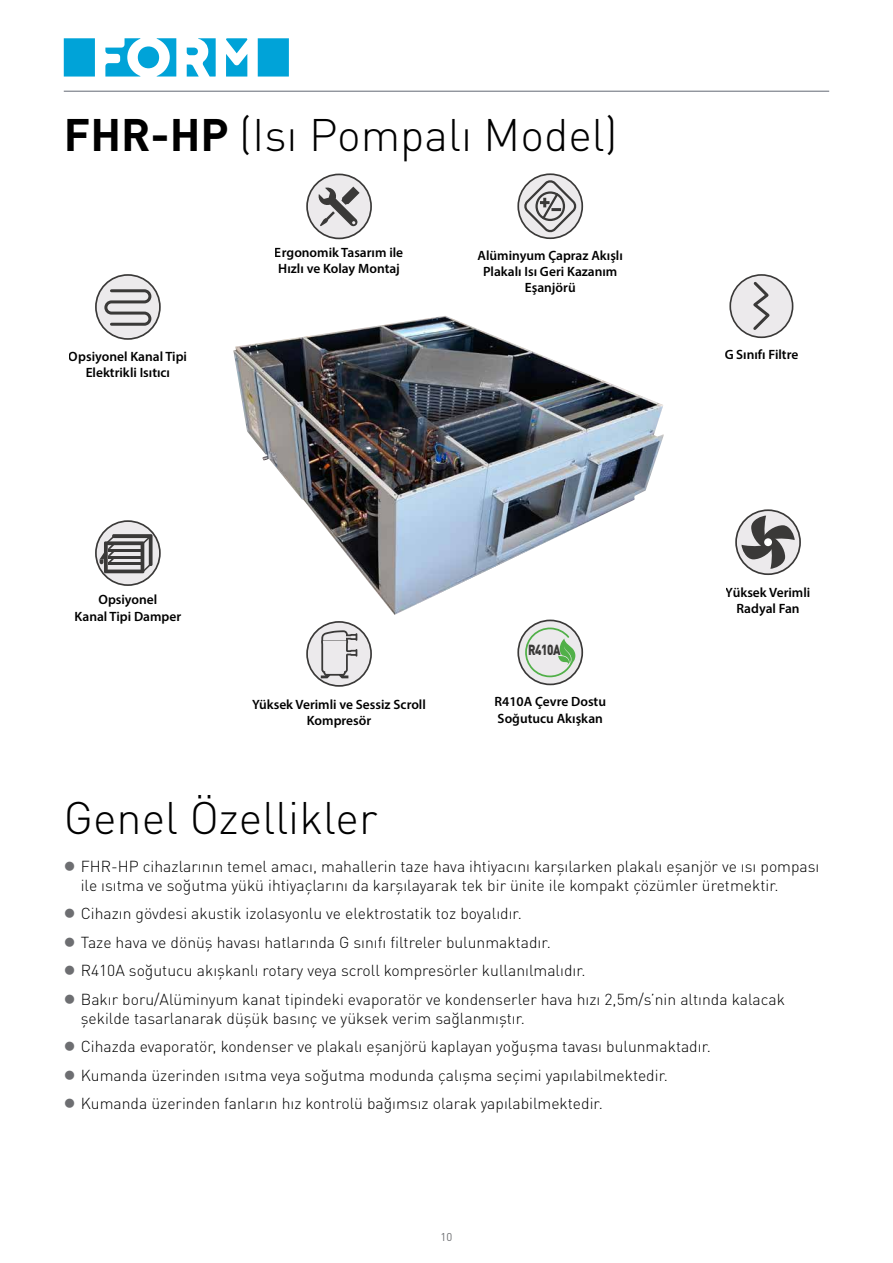
<style>
.page{position:relative;width:893px;height:1263px;background:#fff}
.page>*{position:absolute;margin:0;border:0;box-sizing:border-box;transform-origin:0 0}
.t1{font:300 45px "DIN Pro";color:#000}
.t2{font:300 15.75px/18.9px "DIN Pro";color:#000}
.t3{font:900 14.55px "DIN Pro";letter-spacing:-.04em;color:#3a3938;scale:.8 1}
.t4{font:600 13.5px/16.2px "Myriad Pro";color:#000;text-align:center}
.t5{font:11.25px "DIN Pro";color:#6d6e71}
.s1{font-weight:700}
.s2{color:#6d6e71}
</style>
<div class="page">
<hr style="left:64px;top:91px;width:765px;height:1px;background:#747983">
<svg style="left:64px;top:38px;width:225px;height:39px"></svg>
<svg style="left:306px;top:174px;width:66px;height:65px"></svg>
<div style="left:308px;top:175px;width:62px;height:63px;background:#eceaec;border-radius:50%"></div>
<svg style="left:318px;top:187px;width:42px;height:39px"></svg>
<svg style="left:95px;top:274px;width:66px;height:66px"></svg>
<div style="left:97px;top:276px;width:62px;height:62px;background:#eceaec;border-radius:50%"></div>
<svg style="left:103px;top:288px;width:50px;height:39px"></svg>
<svg style="left:735px;top:509px;width:66px;height:66px"></svg>
<div style="left:737px;top:511px;width:62px;height:62px;background:#eceaec;border-radius:50%"></div>
<svg style="left:741px;top:516px;width:54px;height:53px"></svg>
<div style="left:764px;top:538px;width:8px;height:8px;background:#fff;border-radius:50%"></div>
<svg style="left:517px;top:173px;width:66px;height:66px"></svg>
<div style="left:519px;top:175px;width:62px;height:62px;background:#eceaec;border-radius:50%"></div>
<svg style="left:522px;top:178px;width:57px;height:57px"></svg>
<svg style="left:729px;top:274px;width:64px;height:64px"></svg>
<div style="left:731px;top:276px;width:61px;height:60px;background:#eceaec;border-radius:50%"></div>
<svg style="left:753px;top:281px;width:17px;height:49px"></svg>
<svg style="left:306px;top:621px;width:66px;height:66px"></svg>
<div style="left:308px;top:623px;width:62px;height:62px;background:#eceaec;border-radius:50%"></div>
<svg style="left:321px;top:630px;width:36px;height:48px"></svg>
<svg style="left:517px;top:620px;width:66px;height:65px"></svg>
<div style="left:519px;top:621px;width:62px;height:62px;background:#eceaec;border-radius:50%"></div>
<svg style="left:525px;top:627px;width:52px;height:50px"></svg>
<svg style="left:95px;top:520px;width:66px;height:66px"></svg>
<div style="left:97px;top:522px;width:62px;height:62px;background:#eceaec;border-radius:50%"></div>
<svg style="left:100px;top:534px;width:53px;height:40px"></svg>
<img style="left:233px;top:316px;width:431px;height:299px">
<h1 class="t1" style="left:64px;top:100px;width:555px"><span class="s1">FHR-HP</span> (Isı Pompalı Model)</h1>
<p class="t4" style="left:69px;top:348px;width:120px">Opsiyonel Kanal Tipi<br>Elektrikli Isıtıcı</p>
<p class="t4" style="left:275px;top:244px;width:130px;text-align:left">Ergonomik Tasarım ile<br>Hızlı ve Kolay Montaj</p>
<p class="t4" style="left:478px;top:247px;width:147px">Alüminyum Çapraz Akışlı<br>Plakalı Isı Geri Kazanım<br>Eşanjörü</p>
<p class="t4" style="left:75px;top:591px;width:108px">Opsiyonel<br>Kanal Tipi Damper</p>
<p class="t3" style="left:528px;top:638px;width:42px">R410A</p>
<p class="t4" style="left:252px;top:696px;width:175px">Yüksek Verimli ve Sessiz Scroll<br>Kompresör</p>
<p class="t4" style="left:494px;top:693px;width:113px;text-align:left">R410A Çevre Dostu<br>Soğutucu Akışkan</p>
<p class="t4" style="left:724px;top:346px;width:75px">G Sınıfı Filtre</p>
<p class="t4" style="left:726px;top:584px;width:86px">Yüksek Verimli<br>Radyal Fan</p>
<h1 class="t1" style="left:64px;top:783px;width:315px">Genel Özellikler</h1>
<p class="t2" style="left:81px;top:855px;width:740px;text-indent:-17px"><span class="s2">●</span> FHR-HP cihazlarının temel amacı, mahallerin taze hava ihtiyacını karşılarken plakalı eşanjör ve ısı pompası ile ısıtma ve soğutma yükü ihtiyaçlarını da karşılayarak tek bir ünite ile kompakt çözümler üretmektir.</p>
<p class="t2" style="left:64px;top:903px;width:460px"><span class="s2">●</span> Cihazın gövdesi akustik izolasyonlu ve elektrostatik toz boyalıdır.</p>
<p class="t2" style="left:64px;top:931px;width:489px"><span class="s2">●</span> Taze hava ve dönüş havası hatlarında G sınıfı filtreler bulunmaktadır.</p>
<p class="t2" style="left:64px;top:960px;width:523px"><span class="s2">●</span> R410A soğutucu akışkanlı rotary veya scroll kompresörler kullanılmalıdır.</p>
<p class="t2" style="left:81px;top:988px;width:706px;text-indent:-17px"><span class="s2">●</span> Bakır boru/Alüminyum kanat tipindeki evaporatör ve kondenserler hava hızı 2,5m/s’nin altında kalacak şekilde tasarlanarak düşük basınç ve yüksek verim sağlanmıştır.</p>
<p class="t2" style="left:64px;top:1036px;width:649px"><span class="s2">●</span> Cihazda evaporatör, kondenser ve plakalı eşanjörü kaplayan yoğuşma tavası bulunmaktadır.</p>
<p class="t2" style="left:64px;top:1064px;width:606px"><span class="s2">●</span> Kumanda üzerinden ısıtma veya soğutma modunda çalışma seçimi yapılabilmektedir.</p>
<p class="t2" style="left:64px;top:1092px;width:541px"><span class="s2">●</span> Kumanda üzerinden fanların hız kontrolü bağımsız olarak yapılabilmektedir.</p>
<p class="t5" style="left:441px;top:1228px;width:13px">10</p>
</div>
